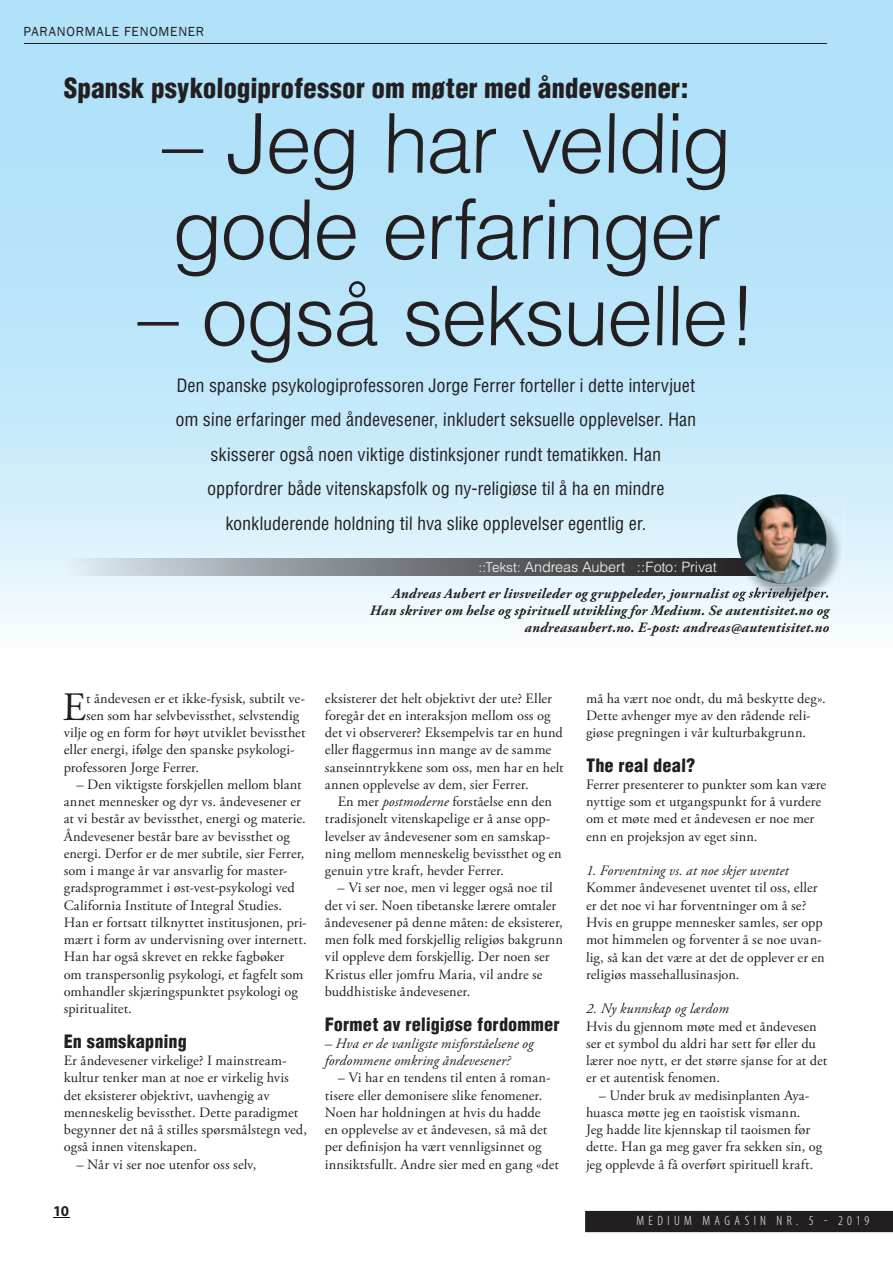
<style>
.page{position:relative;width:893px;height:1263px;background:#fff}
.page>*{position:absolute;margin:0;border:0;box-sizing:border-box;transform-origin:0 0}
.t1{font:300 82.5px/86.2px "Helvetica";color:#231f20}
.t2{font:40.35px "Adobe Garamond Pro";color:#231f20}
.t3{font:900 condensed 27px "Helvetica";color:#231f20}
.t4{font:condensed 18px/34.5px "Helvetica";letter-spacing:.005em;color:#231f20;text-align:center}
.t5{font:900 condensed 18px "Helvetica";color:#231f20}
.t6{font:700 15px "Myriad Pro";color:#231f20}
.t7{font:14.25px/17.2px "Adobe Garamond Pro";letter-spacing:.01em;color:#231f20}
.t8{font:italic 700 14.25px/17.2px "Adobe Garamond Pro";letter-spacing:.02em;color:#231f20;text-align:right}
.t9{font:italic 14.25px/17.2px "Adobe Garamond Pro";letter-spacing:.01em;color:#231f20}
.t10{font:300 14.25px "Helvetica";color:#fff}
.t11{font:300 condensed 13.5px "Myriad Pro";letter-spacing:.32em;color:#fff}
.t12{font:13.5px "Franklin Gothic";letter-spacing:.06em;color:#231f20}
.s1{font-size:13.5px}
.s2{font-style:italic}
</style>
<div class="page">
<svg style="left:0;top:0;width:893px;height:627px;background:#bfe7f9"></svg>
<div style="left:391px;top:587px;width:347px;height:14px;background:#eaf7fd"></div>
<div style="left:370px;top:605px;width:460px;height:14px;background:#f0f9fd"></div>
<div style="left:585px;top:1211px;width:308px;height:21px;background:#231f20"></div>
<svg style="left:53px;top:1217px;width:16px;height:1px"></svg>
<hr style="left:24px;top:43px;width:803px;height:1px;background:#231f20">
<img style="left:64px;top:558px;width:672px;height:18px">
<img style="left:738px;top:498px;width:105px;height:106px">
<img style="left:738px;top:587px;width:91px;height:14px">
<img style="left:736px;top:493px;width:92px;height:92px">
<p class="t12" style="left:23px;top:24px;width:182px">PARANORMALE FENOMENER</p>
<h3 class="t3" style="left:64px;top:71px;width:627px">Spansk psykologiprofessor om møter med åndevesener:</h3>
<h1 class="t1" style="left:162px;top:99px;width:573px">– Jeg har veldig gode erfaringer</h1>
<h1 class="t1" style="left:137px;top:272px;width:622px">– også seksuelle!</h1>
<p class="t4" style="left:176px;top:368px;width:522px">Den spanske psykologiprofessoren Jorge Ferrer forteller i dette intervjuet om sine erfaringer med åndevesener, inkludert seksuelle opplevelser. Han skisserer også noen viktige distinksjoner rundt tematikken. Han oppfordrer både vitenskapsfolk og ny-religiøse til å ha en mindre konkluderende holdning til hva slike opplevelser egentlig er.</p>
<p class="t10" style="left:478px;top:558px;width:240px"><span class="s1">::Tekst:</span> Andreas Aubert ::Foto: Privat</p>
<p class="t8" style="left:370px;top:585px;width:461px">Andreas Aubert er livsveileder og gruppeleder, journalist og skrivehjelper.<br>Han skriver om helse og spirituell utvikling for Medium. Se autentisitet.no og andreasaubert.no. E-post: andreas@autentisitet.no</p>
<h2 class="t2" style="left:63px;top:683px;width:26px">E</h2>
<p class="t7" style="left:86px;top:690px;width:221px">t åndevesen er et ikke-fysisk, subtilt ve-</p>
<p class="t7" style="left:86px;top:707px;width:215px">sen som har selvbevissthet, selvstendig</p>
<p class="t7" style="left:64px;top:724px;width:243px">vilje og en form for høyt utviklet bevissthet</p>
<p class="t7" style="left:64px;top:742px;width:233px">eller energi, ifølge den spanske psykologi-</p>
<p class="t7" style="left:64px;top:759px;width:137px">professoren Jorge Ferrer.</p>
<p class="t7" style="left:64px;top:776px;width:245px;text-indent:13px">– Den viktigste forskjellen mellom blant annet mennesker og dyr vs. åndevesener er at vi består av bevissthet, energi og materie.<br>Åndevesener består bare av bevissthet og energi. Derfor er de mer subtile, sier Ferrer, som i mange år var ansvarlig for master&shy;gradsprogrammet i øst-vest-psykologi ved California Institute of Integral Studies.<br>Han er fortsatt tilknyttet institusjonen, pri&shy;mært i form av undervisning over internett.<br>Han har også skrevet en rekke fagbøker<br>om transpersonlig psykologi, et fagfelt som omhandler skjæringspunktet psykologi og spiritualitet.</p>
<p class="t5" style="left:64px;top:1030px;width:125px">En samskapning</p>
<p class="t7" style="left:64px;top:1052px;width:245px">Er åndevesener virkelige? I mainstream&shy;kultur tenker man at noe er virkelig hvis det eksisterer objektivt, uavhengig av menneskelig bevissthet. Dette paradigmet begynner det nå å stilles spørsmålstegn ved, også innen vitenskapen.</p>
<p class="t7" style="left:77px;top:1156px;width:182px">– Når vi ser noe utenfor oss selv,</p>
<p class="t6" style="left:53px;top:1202px;width:18px">10</p>
<p class="t7" style="left:325px;top:690px;width:240px">eksisterer det helt objektivt der ute? Eller foregår det en interaksjon mellom oss og det vi observerer? Eksempelvis tar en hund eller flaggermus inn mange av de samme sanseinntrykkene som oss, men har en helt annen opplevelse av dem, sier Ferrer.</p>
<p class="t7" style="left:325px;top:793px;width:239px;text-indent:13px">En mer <span class="s2">postmoderne</span> forståelse enn den tradisjonelt vitenskapelige er å anse opp&shy;levelser av åndevesener som en samskap&shy;ning mellom menneskelig bevissthet og en genuin ytre kraft, hevder Ferrer.</p>
<p class="t7" style="left:325px;top:880px;width:240px;text-indent:13px">– Vi ser noe, men vi legger også noe til det vi ser. Noen tibetanske lærere omtaler åndevesener på denne måten: de eksisterer, men folk med forskjellig religiøs bakgrunn vil oppleve dem forskjellig. Der noen ser Kristus eller jomfru Maria, vil andre se buddhistiske åndevesener.</p>
<p class="t5" style="left:325px;top:1013px;width:236px">Formet av religiøse fordommer</p>
<p class="t9" style="left:325px;top:1035px;width:210px">– Hva er de vanligste misforståelsene og fordommene omkring åndevesener?</p>
<p class="t7" style="left:325px;top:1070px;width:236px;text-indent:13px">– Vi har en tendens til enten å roman&shy;tisere eller demonisere slike fenomener.<br>Noen har holdningen at hvis du hadde<br>en opplevelse av et åndevesen, så må det per definisjon ha vært vennligsinnet og innsiktsfullt. Andre sier med en gang «det</p>
<p class="t7" style="left:586px;top:690px;width:241px">må ha vært noe ondt, du må beskytte deg».<br>Dette avhenger mye av den rådende reli&shy;giøse pregningen i vår kulturbakgrunn.</p>
<p class="t5" style="left:586px;top:754px;width:111px">The real deal?</p>
<p class="t7" style="left:586px;top:776px;width:242px">Ferrer presenterer to punkter som kan være nyttige som et utgangspunkt for å vurdere om et møte med et åndevesen er noe mer enn en projeksjon av eget sinn.</p>
<p class="t9" style="left:586px;top:862px;width:204px">1. Forventning vs. at noe skjer uventet</p>
<p class="t7" style="left:586px;top:880px;width:241px">Kommer åndevesenet uventet til oss, eller er det noe vi har forventninger om å se?<br>Hvis en gruppe mennesker samles, ser opp mot himmelen og forventer å se noe uvan&shy;lig, så kan det være at det de opplever er en religiøs massehallusinasjon.</p>
<p class="t9" style="left:586px;top:1000px;width:145px">2. Ny kunnskap og lærdom</p>
<p class="t7" style="left:586px;top:1018px;width:243px">Hvis du gjennom møte med et åndevesen ser et symbol du aldri har sett før eller du lærer noe nytt, er det større sjanse for at det er et autentisk fenomen.</p>
<p class="t7" style="left:586px;top:1087px;width:238px;text-indent:13px">– Under bruk av medisinplanten Aya&shy;huasca møtte jeg en taoistisk vismann.<br>Jeg hadde lite kjennskap til taoismen før dette. Han ga meg gaver fra sekken sin, og jeg opplevde å få overført spirituell kraft.</p>
<p class="t11" style="left:636px;top:1213px;width:234px">MEDIUM MAGASIN NR. 5 - 2019</p>
</div>
